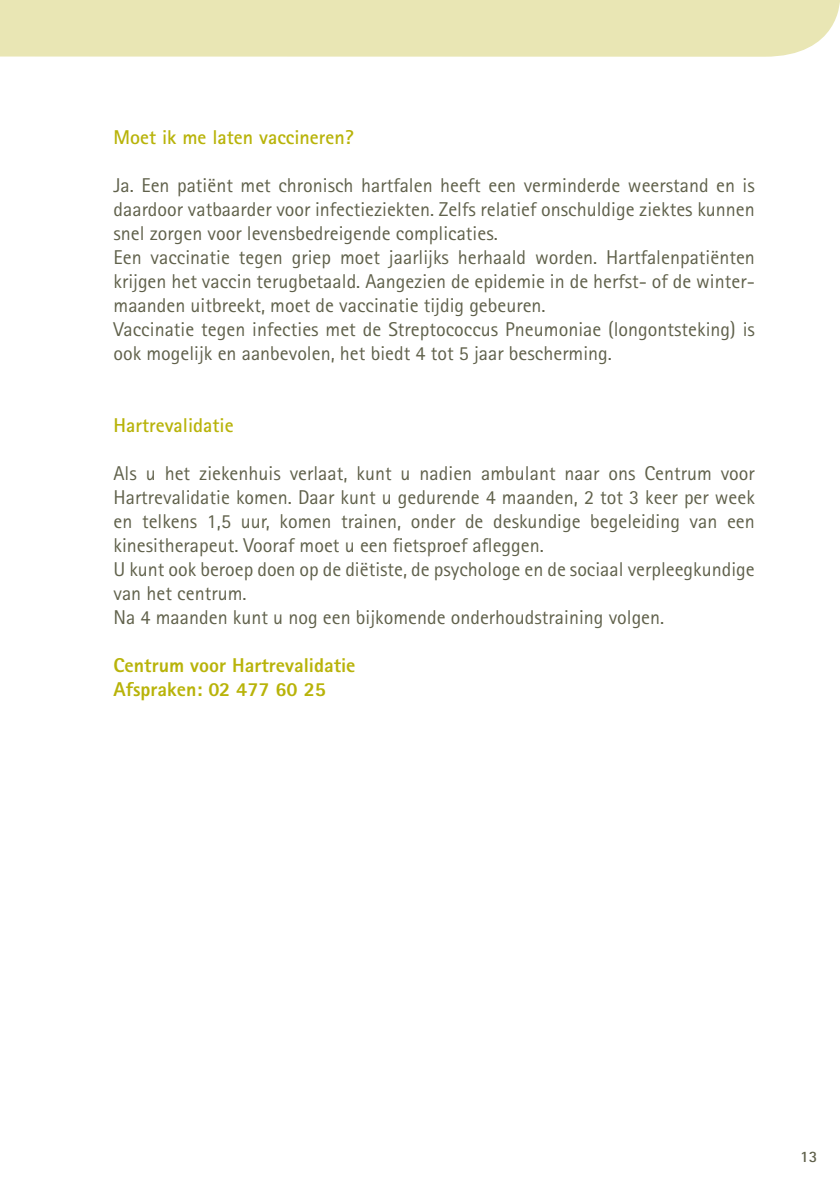
<style>
.page{position:relative;width:840px;height:1191px;background:#fff}
.page>*{position:absolute;margin:0;border:0;box-sizing:border-box;transform-origin:0 0}
.tekst{font:20px/24px "Rotis Sans Serif Std";color:#60614b;text-align:justify}
.ondertitel{font:800 20px "Rotis Sans Serif Std";color:#b8b309}
.ondertitel-2{font:700 20px "Rotis Sans Serif Std";color:#b8b309}
.t1{font:700 16px "Rotis Sans Serif Std";color:#60614b}
</style>
<div class="page">
<div style="left:0;top:0;width:839px;height:57px;background:#e9e6b4"></div>
<p class="ondertitel-2" style="left:113px;top:125px;width:241px">Moet ik me laten vaccineren?</p>
<p class="tekst" style="left:113px;top:173px;width:642px">Ja. Een patiënt met chronisch hartfalen heeft een verminderde weerstand en is daardoor vatbaarder voor infectieziekten. Zelfs relatief onschuldige ziektes kunnen snel zorgen voor levensbedreigende complicaties.</p>
<p class="tekst" style="left:113px;top:245px;width:642px">Een vaccinatie tegen griep moet jaarlijks herhaald worden. Hartfalenpatiënten krijgen het vaccin terugbetaald. Aangezien de epidemie in de herfst- of de winter&shy;maanden uitbreekt, moet de vaccinatie tijdig gebeuren.</p>
<p class="tekst" style="left:113px;top:317px;width:642px">Vaccinatie tegen infecties met de Streptococcus Pneumoniae (longontsteking) is ook mogelijk en aanbevolen, het biedt 4 tot 5 jaar bescherming.</p>
<p class="ondertitel-2" style="left:113px;top:413px;width:121px">Hartrevalidatie</p>
<p class="tekst" style="left:113px;top:461px;width:642px">Als u het ziekenhuis verlaat, kunt u nadien ambulant naar ons Centrum voor Hartrevalidatie komen. Daar kunt u gedurende 4 maanden, 2 tot 3 keer per week en telkens 1,5 uur, komen trainen, onder de deskundige begeleiding van een kinesitherapeut. Vooraf moet u een fietsproef afleggen.</p>
<p class="tekst" style="left:113px;top:557px;width:642px">U kunt ook beroep doen op de diëtiste, de psychologe en de sociaal verpleegkundige van het centrum.</p>
<p class="tekst" style="left:113px;top:605px;width:552px">Na 4 maanden kunt u nog een bijkomende onderhoudstraining volgen.</p>
<p class="ondertitel" style="left:113px;top:653px;width:243px">Centrum voor Hartrevalidatie</p>
<p class="ondertitel" style="left:113px;top:677px;width:214px">Afspraken: 02 477 60 25</p>
<p class="t1" style="left:799px;top:1146px;width:19px">13</p>
</div>
